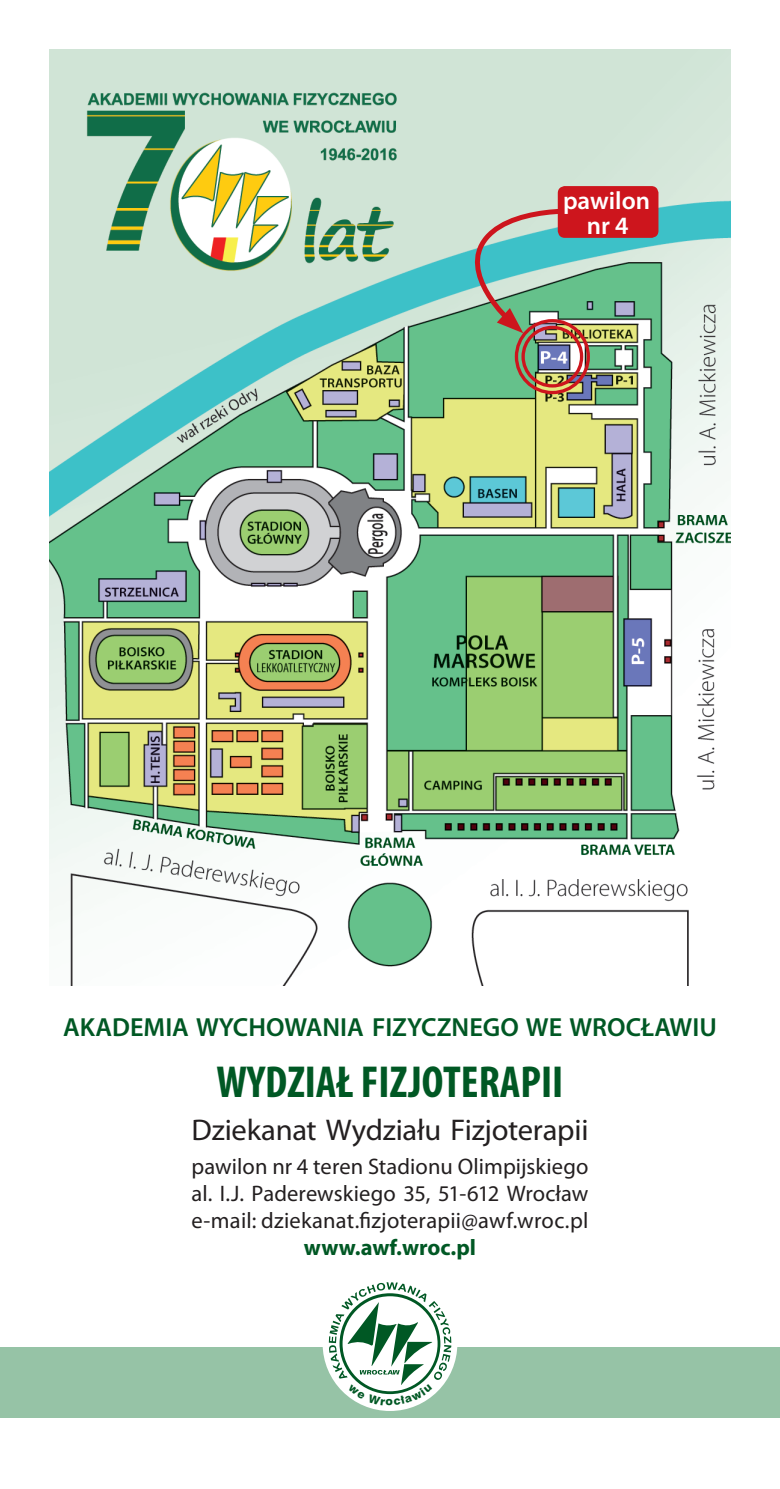
<style>
.page{position:relative;width:780px;height:1489px;background:#fff}
.page>*{position:absolute;margin:0;border:0;box-sizing:border-box;transform-origin:0 0}
.t1{font:700 condensed 45px "Myriad Pro";color:#005824}
.t2{font:30px "Myriad Pro";letter-spacing:-.01em;color:#231f20}
.t3{font:600 26.25px "Myriad Pro";color:#005824}
.t4{font:600 25px/25px "Myriad Pro";color:#fff;text-align:center}
.t5{font:22.5px "Myriad Pro";letter-spacing:.005em;color:#231f20}
.t6{font:700 22.5px "Myriad Pro";color:#005824}
</style>
<div class="page">
<div style="left:0;top:1346px;width:780px;height:71px;background:#96c3a6"></div>
<img style="left:50px;top:50px;width:680px;height:935px">
<div style="left:514px;top:319px;width:76px;height:75px;border:3px solid #cd151d;border-radius:50%"></div>
<div style="left:521px;top:326px;width:62px;height:61px;border:3px solid #cd151d;border-radius:50%"></div>
<svg style="left:456px;top:195px;width:149px;height:138px;background:#8bbdac"></svg>
<div style="left:557px;top:186px;width:101px;height:52px;background:#cd151d;border-radius:7px"></div>
<div style="left:322px;top:1276px;width:135px;height:134px;background:#fff;border-radius:50%"></div>
<svg style="left:329px;top:1282px;width:122px;height:123px"></svg>
<p class="t4" style="left:563px;top:187px;width:89px">pawilon nr 4</p>
<p class="t3" style="left:63px;top:1010px;width:655px">AKADEMIA WYCHOWANIA FIZYCZNEGO WE WROCŁAWIU</p>
<p class="t1" style="left:216px;top:1053px;width:348px">WYDZIAŁ FIZJOTERAPII</p>
<p class="t2" style="left:191px;top:1111px;width:398px">Dziekanat Wydziału Fizjoterapii</p>
<p class="t5" style="left:191px;top:1152px;width:398px">pawilon nr 4 teren Stadionu Olimpijskiego</p>
<p class="t5" style="left:191px;top:1179px;width:398px">al. I.J. Paderewskiego 35, 51-612 Wrocław</p>
<p class="t5" style="left:191px;top:1206px;width:398px">e-mail: dziekanat.fizjoterapii@awf.wroc.pl</p>
<p class="t6" style="left:304px;top:1232px;width:174px">www.awf.wroc.pl</p>
</div>
